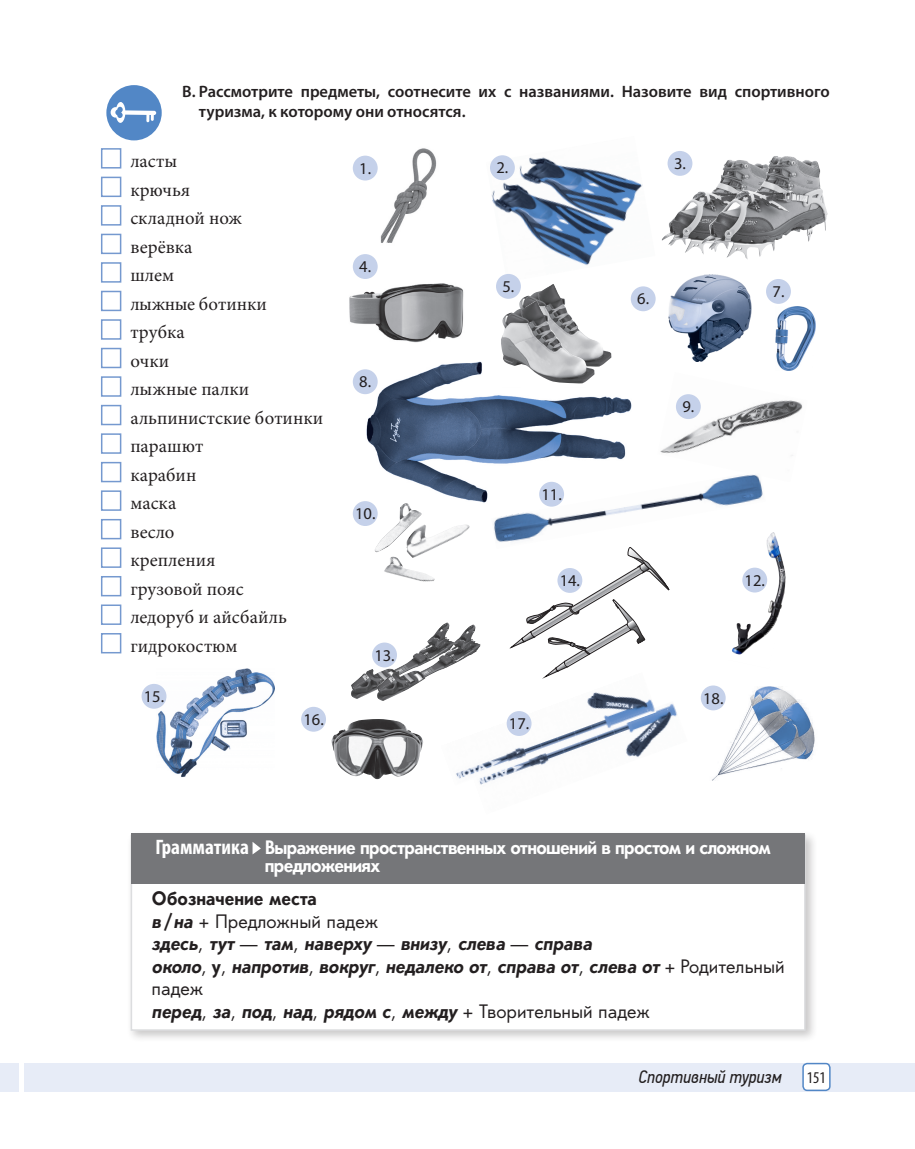
<style>
.page{position:relative;width:915px;height:1149px;background:#fff}
.page>*{position:absolute;margin:0;border:0;box-sizing:border-box;transform-origin:0 0}
.t1{font:18.75px/28.5px "Minion Pro";color:#231f20}
.t2{font:italic 700 18px/22.5px "Orenburg C";color:#231f20}
.t3{font:700 18px/18px "Orenburg C";letter-spacing:-.035em;color:#fff}
.прав_кол{font:italic 18px "PF Din Text Cond Pro";color:#231f20}
.формулировка_задания{font:600 16.5px/19.8px "Myriad Pro";color:#231f20}
.t4{font:16.5px "Myriad Pro";color:#231f20}
.Body_text{font:condensed 16.5px "Myriad Pro";color:#231f20}
.s1{font-family:"Myriad Pro";font-stretch:condensed;font-size:21px}
.s2{font-style:normal}
.s3{font-weight:400;font-style:normal}
</style>
<div class="page">
<div style="left:24px;top:1062px;width:890px;height:28px;background:#e7ecf7"></div>
<div style="left:0;top:1062px;width:18px;height:28px;background:#e7ecf7"></div>
<div style="left:802px;top:1063px;width:27px;height:26px;background:#fff;border-radius:4px"></div>
<div style="left:802px;top:1062px;width:28px;height:28px;border:2px solid #5287c6;border-radius:4px"></div>
<img style="left:365px;top:362px;width:266px;height:141px">
<img style="left:490px;top:155px;width:153px;height:127px">
<img style="left:360px;top:148px;width:77px;height:95px">
<img style="left:660px;top:394px;width:143px;height:62px">
<img style="left:706px;top:686px;width:109px;height:95px">
<svg style="left:509px;top:548px;width:161px;height:124px"></svg>
<img style="left:157px;top:668px;width:118px;height:109px">
<div style="left:352px;top:156px;width:25px;height:24px;background:#c5d1ea;border-radius:50%"></div>
<div style="left:352px;top:254px;width:25px;height:25px;background:#c5d1ea;border-radius:50%"></div>
<div style="left:765px;top:279px;width:25px;height:25px;background:#c5d1ea;border-radius:50%"></div>
<div style="left:352px;top:501px;width:25px;height:25px;background:#c5d1ea;border-radius:50%"></div>
<div style="left:301px;top:706px;width:25px;height:25px;background:#c5d1ea;border-radius:50%"></div>
<div style="left:557px;top:568px;width:25px;height:24px;background:#c5d1ea;border-radius:50%"></div>
<div style="left:141px;top:683px;width:25px;height:25px;background:#c5d1ea;border-radius:50%"></div>
<div style="left:700px;top:685px;width:25px;height:25px;background:#c5d1ea;border-radius:50%"></div>
<div style="left:352px;top:369px;width:25px;height:25px;background:#c5d1ea;border-radius:50%"></div>
<div style="left:675px;top:394px;width:25px;height:25px;background:#c5d1ea;border-radius:50%"></div>
<div style="left:490px;top:155px;width:24px;height:25px;background:#c5d1ea;border-radius:50%"></div>
<div style="left:496px;top:274px;width:24px;height:25px;background:#c5d1ea;border-radius:50%"></div>
<div style="left:630px;top:286px;width:25px;height:25px;background:#c5d1ea;border-radius:50%"></div>
<div style="left:101px;top:148px;width:20px;height:20px;border:2px solid #7599cf"></div>
<div style="left:101px;top:177px;width:20px;height:20px;border:2px solid #7599cf"></div>
<div style="left:101px;top:205px;width:20px;height:20px;border:2px solid #7599cf"></div>
<div style="left:101px;top:234px;width:20px;height:20px;border:2px solid #7599cf"></div>
<div style="left:101px;top:262px;width:20px;height:20px;border:2px solid #7599cf"></div>
<div style="left:101px;top:291px;width:20px;height:20px;border:2px solid #7599cf"></div>
<div style="left:101px;top:319px;width:20px;height:20px;border:2px solid #7599cf"></div>
<div style="left:101px;top:348px;width:20px;height:20px;border:2px solid #7599cf"></div>
<div style="left:101px;top:376px;width:20px;height:20px;border:2px solid #7599cf"></div>
<div style="left:101px;top:405px;width:20px;height:20px;border:2px solid #7599cf"></div>
<div style="left:101px;top:433px;width:20px;height:20px;border:2px solid #7599cf"></div>
<div style="left:101px;top:462px;width:20px;height:20px;border:2px solid #7599cf"></div>
<div style="left:101px;top:490px;width:20px;height:20px;border:2px solid #7599cf"></div>
<div style="left:101px;top:519px;width:20px;height:20px;border:2px solid #7599cf"></div>
<div style="left:101px;top:547px;width:20px;height:20px;border:2px solid #7599cf"></div>
<div style="left:101px;top:576px;width:20px;height:20px;border:2px solid #7599cf"></div>
<div style="left:101px;top:604px;width:20px;height:20px;border:2px solid #7599cf"></div>
<div style="left:101px;top:633px;width:20px;height:20px;border:2px solid #7599cf"></div>
<img style="left:732px;top:532px;width:54px;height:123px">
<img style="left:331px;top:719px;width:92px;height:60px">
<img style="left:373px;top:502px;width:50px;height:50px">
<img style="left:378px;top:542px;width:57px;height:40px">
<img style="left:400px;top:517px;width:70px;height:59px">
<img style="left:662px;top:151px;width:36px;height:102px">
<img style="left:698px;top:156px;width:130px;height:103px">
<img style="left:496px;top:284px;width:135px;height:86px">
<img style="left:476px;top:295px;width:138px;height:92px">
<img style="left:351px;top:622px;width:98px;height:76px">
<img style="left:376px;top:624px;width:104px;height:76px">
<img style="left:775px;top:306px;width:40px;height:64px">
<img style="left:656px;top:703px;width:21px;height:34px">
<img style="left:440px;top:672px;width:216px;height:113px">
<div style="left:506px;top:710px;width:25px;height:25px;background:#c5d1ea;border-radius:50%"></div>
<img style="left:491px;top:470px;width:274px;height:78px">
<img style="left:668px;top:274px;width:84px;height:87px">
<img style="left:349px;top:283px;width:115px;height:60px">
<div style="left:127px;top:830px;width:690px;height:212px;background:#231f20;opacity:.25"></div>
<div style="left:131px;top:834px;width:674px;height:196px;background:#fff;border:2px solid #dcdddf"></div>
<div style="left:131px;top:833px;width:673px;height:50px;background:#757679"></div>
<svg style="left:252px;top:842px;width:9px;height:12px"></svg>
<div style="left:106px;top:85px;width:56px;height:55px;background:#5287c6;border-radius:50%"></div>
<svg style="left:110px;top:102px;width:46px;height:21px"></svg>
<p class="формулировка_задания" style="left:199px;top:82px;width:632px;text-indent:-17px">В. Рассмотрите предметы, соотнесите их с названиями. Назовите вид спортивного туризма, к которому они относятся.</p>
<p class="t1" style="left:130px;top:147px;width:48px">ласты</p>
<p class="t4" style="left:673px;top:153px;width:13px">3.</p>
<p class="t1" style="left:130px;top:175px;width:194px">крючья<br>складной нож<br>верёвка<br>шлем<br>лыжные ботинки трубка<br>очки<br>лыжные палки альпинистские ботинки парашют<br>карабин<br>маска<br>весло<br>крепления<br>грузовой пояс<br>ледоруб и айсбайль гидрокостюм</p>
<p class="t4" style="left:496px;top:158px;width:13px">2.</p>
<p class="t4" style="left:359px;top:158px;width:13px">1.</p>
<p class="t4" style="left:359px;top:256px;width:13px">4.</p>
<p class="t4" style="left:502px;top:276px;width:13px">5.</p>
<p class="t4" style="left:637px;top:289px;width:13px">6.</p>
<p class="t4" style="left:359px;top:371px;width:13px">8.</p>
<p class="t4" style="left:682px;top:396px;width:13px">9.</p>
<p class="t4" style="left:541px;top:484px;width:22px">11.</p>
<p class="t4" style="left:355px;top:503px;width:22px">10.</p>
<p class="t4" style="left:559px;top:570px;width:22px">14.</p>
<p class="t4" style="left:744px;top:570px;width:22px">12.</p>
<p class="t4" style="left:374px;top:644px;width:22px">13.</p>
<p class="t4" style="left:772px;top:281px;width:13px">7.</p>
<p class="t4" style="left:144px;top:686px;width:22px">15.</p>
<p class="t4" style="left:702px;top:687px;width:22px">18.</p>
<p class="t4" style="left:303px;top:709px;width:22px">16.</p>
<p class="t4" style="left:508px;top:713px;width:22px">17.</p>
<p class="t3" style="left:264px;top:838px;width:507px;text-indent:-109px"><span class="s1">Грамматика</span> Выражение пространственных отношений в простом и сложном предложениях</p>
<p class="t2" style="left:151px;top:886px;width:634px"><span class="s2">Обозначение места<br></span>в<span class="s2">/</span>на <span class="s3">+ Предложный падеж<br></span>здесь<span class="s3">,</span> тут <span class="s3">—</span> там<span class="s3">,</span> наверху <span class="s3">—</span> внизу<span class="s3">,</span> слева <span class="s3">—</span> справа<br>около<span class="s3">,</span> <span class="s2">у</span><span class="s3">,</span> напротив<span class="s3">,</span> вокруг<span class="s3">,</span> недалеко от<span class="s3">,</span> справа от<span class="s3">,</span> слева от <span class="s3">+ Родительный падеж<br></span>перед<span class="s3">,</span> за<span class="s3">,</span> под<span class="s3">,</span> над<span class="s3">,</span> рядом с<span class="s3">,</span> между <span class="s3">+ Творительный падеж</span></p>
<p class="прав_кол" style="left:638px;top:1066px;width:144px">Спортивный туризм</p>
<p class="Body_text" style="left:806px;top:1067px;width:21px">151</p>
</div>
